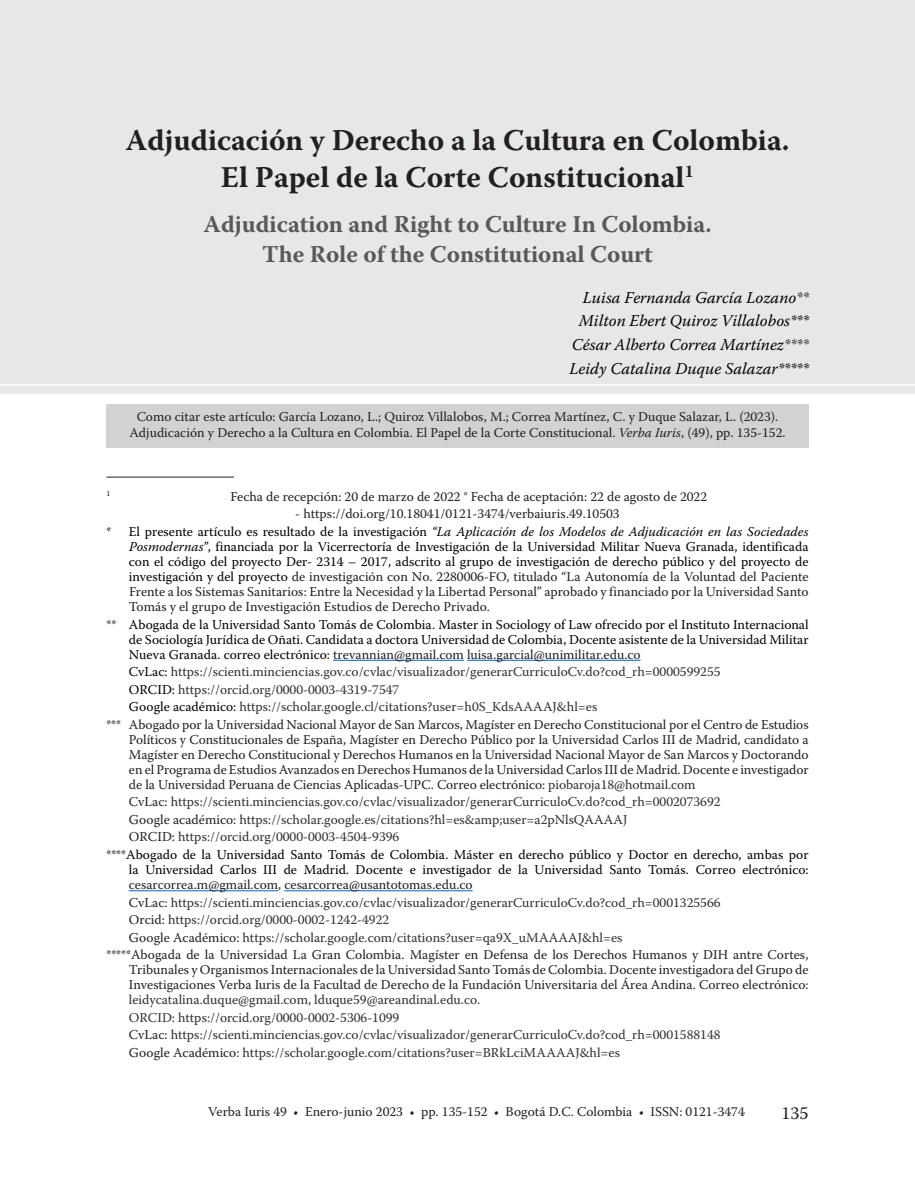
<style>
.page{position:relative;width:915px;height:1191px;background:#fff}
.page>*{position:absolute;margin:0;border:0;box-sizing:border-box;transform-origin:0 0}
.t1{font:700 30px/37.2px "Warnock Pro";color:#231f20;text-align:center}
.t2{font:700 24px/30px "Warnock Pro";color:#57585a;text-align:center}
.t3{font:18px "Warnock Pro";color:#231f20}
.t4{font:italic 16.5px/23.7px "Warnock Pro";color:#000;text-align:right}
.t5{font:13.5px/15px "Warnock Pro";color:#231f20;text-align:justify}
.t6{font:13.5px/17.5px "Warnock Pro";color:#312f30}
.t7{font:13.5px/15px "Warnock Pro";color:#000;text-align:justify}
.t8{font:7.8px "Warnock Pro";color:#231f20}
.s1{color:#231f20}
.s2{font-style:italic}
.s3{color:#000}
.s4{font-style:italic;color:#000}
.s5{color:#312f30}
</style>
<div class="page">
<div style="left:0;top:0;width:914px;height:393px;background:#e6e7e9"></div>
<hr style="left:0;top:384px;width:914px;height:2px;background:#fff">
<div style="left:106px;top:404px;width:702px;height:43px;background:#d1d2d4"></div>
<hr style="left:106px;top:477px;width:128px;height:1px;background:#231f20">
<hr style="left:333px;top:660px;width:130px;height:1px;background:#0563c1">
<hr style="left:467px;top:660px;width:173px;height:1px;background:#0563c1">
<hr style="left:129px;top:890px;width:149px;height:1px;background:#0563c1">
<hr style="left:284px;top:890px;width:188px;height:1px;background:#0563c1">
<h1 class="t1" style="left:125px;top:121px;width:665px">Adjudicación y Derecho a la Cultura en Colombia.<br>El Papel de la Corte Constitucional<sup>1</sup></h1>
<h2 class="t2" style="left:203px;top:208px;width:509px">Adjudication and Right to Culture In Colombia.<br>The Role of the Constitutional Court</h2>
<p class="t4" style="left:569px;top:285px;width:240px">Luisa Fernanda García Lozano<span class="s1">** </span>Milton Ebert Quiroz Villalobos*** César Alberto Correa Martínez<span class="s1">**** </span>Leidy Catalina Duque Salazar*****</p>
<p class="t5" style="left:129px;top:408px;width:657px;line-height:16.5px;text-align:center">Como citar este artículo: García Lozano, L.; Quiroz Villalobos, M.; Correa Martínez, C. y Duque Salazar, L. (2023).<br>Adjudicación y Derecho a la Cultura en Colombia. El Papel de la Corte Constitucional. <span class="s2">Verba Iuris</span>, (49), pp. 135-152.</p>
<p class="t8" style="left:106px;top:489px;width:5px">1</p>
<p class="t5" style="left:230px;top:489px;width:478px">Fecha de recepción: 20 de marzo de 2022 ° Fecha de aceptación: 22 de agosto de 2022</p>
<p class="t5" style="left:106px;top:505px;width:703px;line-height:17.5px;text-align:center">- https://doi.org/10.18041/0121-3474/verbaiuris.49.10503<br>* <span class="s3">El presente artículo es resultado de la investigación</span> <span class="s4">“La Aplicación de los Modelos de Adjudicación en las Sociedades</span></p>
<p class="t5" style="left:129px;top:539px;width:681px"><span class="s4">Posmodernas”</span><span class="s3">, financiada por la Vicerrectoría de Investigación de la Universidad Militar Nueva Granada, identificada con el código del proyecto Der- 2314 – 2017, adscrito al grupo de investigación de derecho público y del proyecto de investigación y del proyecto</span> de investigación con No. 2280006-FO, titulado “La Autonomía de la Voluntad del Paciente Frente a los Sistemas Sanitarios: Entre la Necesidad y la Libertad Personal” aprobado y financiado por la Universidad Santo Tomás y el grupo de Investigación Estudios de Derecho Privado.</p>
<p class="t7" style="left:129px;top:616px;width:681px;text-indent:-23px"><span class="s1">**</span> Abogada de la Universidad Santo Tomás de Colombia. Master in Sociology of Law ofrecido por el Instituto Internacional de Sociología Jurídica de Oñati. Candidata a doctora Universidad de Colombia, Docente asistente de la Universidad Militar Nueva Granada. correo electrónico: <span class="s1">trevannian@gmail.com luisa.garcial@unimilitar.edu.co</span></p>
<p class="t6" style="left:129px;top:662px;width:593px"><span class="s3">CvLac:</span> https://scienti.minciencias.gov.co/cvlac/visualizador/generarCurriculoCv.do?cod_rh=0000599255</p>
<p class="t6" style="left:129px;top:680px;width:272px"><span class="s3">ORCID:</span> https://orcid.org/0000-0003-4319-7547</p>
<p class="t6" style="left:129px;top:698px;width:469px"><span class="s3">Google académico:</span> https://scholar.google.cl/citations?user=h0S_KdsAAAAJ&amp;hl=es</p>
<p class="t5" style="left:106px;top:716px;width:703px">*** Abogado por la Universidad Nacional Mayor de San Marcos, Magíster en Derecho Constitucional por el Centro de Estudios</p>
<p class="t5" style="left:129px;top:731px;width:681px">Políticos y Constitucionales de España, Magíster en Derecho Público por la Universidad Carlos III de Madrid, candidato a Magíster en Derecho Constitucional y Derechos Humanos en la Universidad Nacional Mayor de San Marcos y Doctorando en el Programa de Estudios Avanzados en Derechos Humanos de la Universidad Carlos III de Madrid. Docente e investigador de la Universidad Peruana de Ciencias Aplicadas-UPC. Correo electrónico: <span class="s5">piobaroja18@hotmail.com</span></p>
<p class="t6" style="left:129px;top:793px;width:593px"><span class="s1">CvLac:</span> https://scienti.minciencias.gov.co/cvlac/visualizador/generarCurriculoCv.do?cod_rh=0002073692</p>
<p class="t6" style="left:129px;top:810px;width:499px"><span class="s1">Google académico:</span> https://scholar.google.es/citations?hl=es&amp;amp;user=a2pNlsQAAAAJ</p>
<p class="t6" style="left:129px;top:828px;width:272px"><span class="s1">ORCID:</span> https://orcid.org/0000-0003-4504-9396</p>
<p class="t7" style="left:106px;top:847px;width:703px"><span class="s1">****</span>Abogado de la Universidad Santo Tomás de Colombia. Máster en derecho público y Doctor en derecho, ambas por</p>
<p class="t7" style="left:129px;top:862px;width:680px">la Universidad Carlos III de Madrid. Docente e investigador de la Universidad Santo Tomás. Correo electrónico:</p>
<p class="t5" style="left:129px;top:877px;width:345px">cesarcorrea.m@gmail.com, cesarcorrea@usantotomas.edu.co</p>
<p class="t6" style="left:129px;top:893px;width:593px"><span class="s1">CvLac:</span> https://scienti.minciencias.gov.co/cvlac/visualizador/generarCurriculoCv.do?cod_rh=0001325566</p>
<p class="t6" style="left:129px;top:910px;width:262px"><span class="s1">Orcid:</span> https://orcid.org/0000-0002-1242-4922</p>
<p class="t6" style="left:129px;top:928px;width:495px"><span class="s1">Google Académico:</span> https://scholar.google.com/citations?user=qa9X_uMAAAAJ&amp;hl=es</p>
<p class="t5" style="left:106px;top:947px;width:703px">*****Abogada de la Universidad La Gran Colombia. Magíster en Defensa de los Derechos Humanos y DIH antre Cortes,</p>
<p class="t5" style="left:129px;top:962px;width:681px">Tribunales y Organismos Internacionales de la Universidad Santo Tomás de Colombia. Docente investigadora del Grupo de Investigaciones Verba Iuris de la Facultad de Derecho de la Fundación Universitaria del Área Andina. Correo electrónico: <span class="s5">leidycatalina.duque@gmail.com</span>, <span class="s5">lduque59@areandinal.edu.co.</span></p>
<p class="t6" style="left:129px;top:1008px;width:593px">ORCID: https://orcid.org/0000-0002-5306-1099<br><span class="s1">CvLac:</span> https://scienti.minciencias.gov.co/cvlac/visualizador/generarCurriculoCv.do?cod_rh=0001588148<br><span class="s1">Google Académico:</span> https://scholar.google.com/citations?user=BRkLciMAAAAJ&amp;hl=es</p>
<p class="t5" style="left:208px;top:1103px;width:538px">Verba Iuris 49 • Enero-junio 2023 • pp. 135-152 • Bogotá D.C. Colombia • ISSN: 0121-3474</p>
<h3 class="t3" style="left:781px;top:1102px;width:29px">135</h3>
</div>
